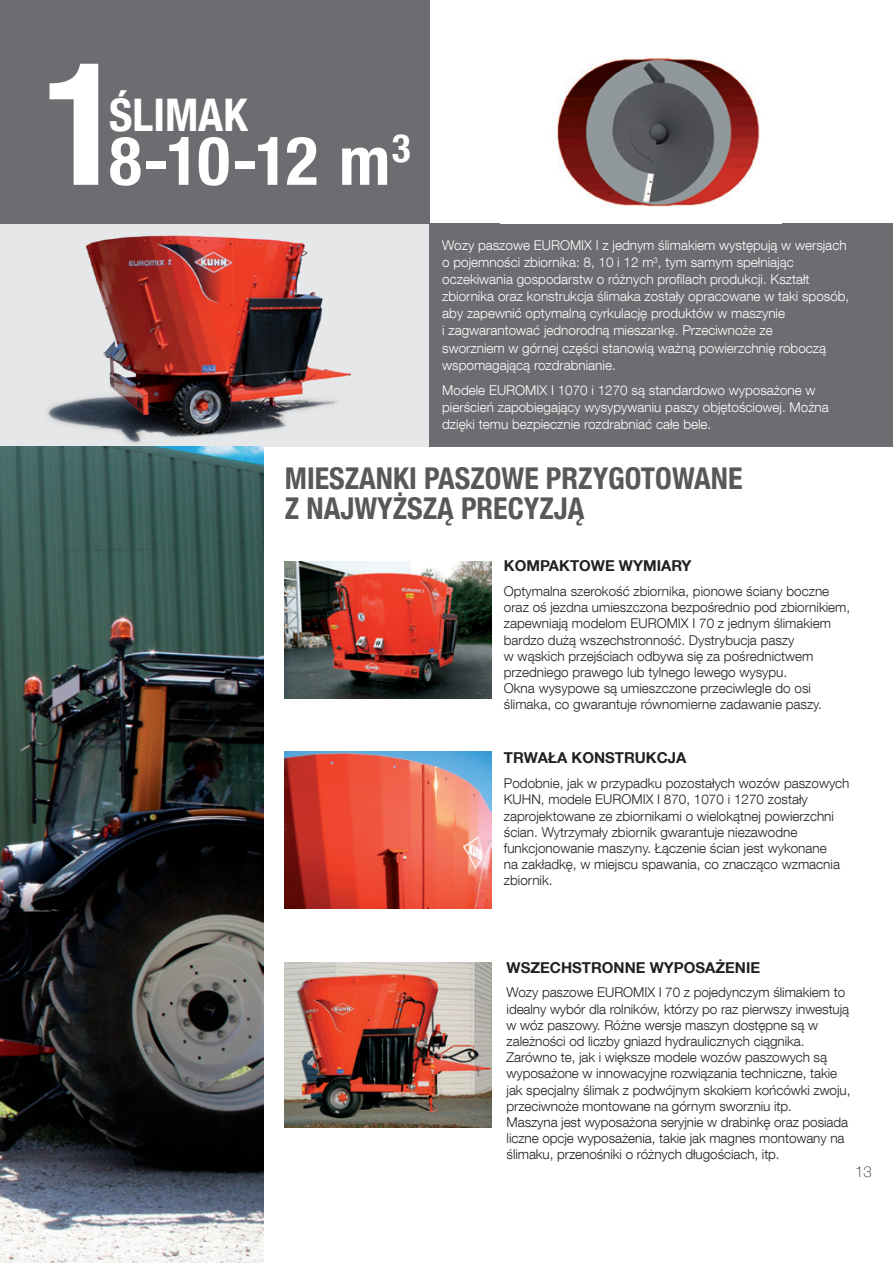
<style>
.page{position:relative;width:893px;height:1263px;background:#fff}
.page>*{position:absolute;margin:0;border:0;box-sizing:border-box;transform-origin:0 0}
.t1{font:700 condensed 171px "Helvetica Neue LT Com";color:#fff}
.t2{font:700 condensed 67.5px "Helvetica Neue LT Com";color:#fff}
.t3{font:700 condensed 45px "Helvetica Neue LT Com";color:#fff}
.t4{font:700 condensed 30px/30px "Helvetica Neue LT Com";color:#57585a}
.t5{font:700 15px "Helvetica Neue LT Com";color:#231f20}
.t6{font:100 15px "Helvetica Neue LT Com";color:#231f20}
.t7{font:300 13.5px/16.2px "Helvetica Neue LT Com";color:#231f20}
.t8{font:300 13.5px/17.1px "Helvetica Neue LT Com";color:#fff}
</style>
<div class="page">
<div style="left:0;top:223px;width:429px;height:223px;background:#e6e7e9"></div>
<div style="left:0;top:0;width:429px;height:223px;background:#6c6d70"></div>
<div style="left:429px;top:223px;width:464px;height:223px;background:#6c6d70"></div>
<img style="left:0;top:446px;width:264px;height:817px">
<img style="left:557px;top:56px;width:203px;height:151px">
<img style="left:285px;top:752px;width:206px;height:157px">
<img style="left:285px;top:561px;width:206px;height:137px">
<img style="left:285px;top:962px;width:206px;height:166px">
<img style="left:47px;top:400px;width:94px;height:44px">
<img style="left:75px;top:235px;width:277px;height:205px">
<h1 class="t1" style="left:43px;top:22px;width:84px">1</h1>
<h3 class="t3" style="left:109px;top:88px;width:140px">ŚLIMAK</h3>
<h2 class="t2" style="left:109px;top:120px;width:303px">8-10-12 m<sup>3</sup></h2>
<p class="t8" style="left:442px;top:236px;width:409px">Wozy paszowe EUROMIX I z jednym ślimakiem występują w wersjach o pojemności zbiornika: 8, 10 i 12 m<sup>3</sup>, tym samym spełniając oczekiwania gospodarstw o różnych profilach produkcji. Kształt zbiornika oraz konstrukcja ślimaka zostały opracowane w taki sposób, aby zapewnić optymalną cyrkulację produktów w maszynie<br>i zagwarantować jednorodną mieszankę. Przeciwnoże ze<br>sworzniem w górnej części stanowią ważną powierzchnię roboczą wspomagającą rozdrabnianie.</p>
<p class="t8" style="left:442px;top:382px;width:388px">Modele EUROMIX I 1070 i 1270 są standardowo wyposażone w pierścień zapobiegający wysypywaniu paszy objętościowej. Można dzięki temu bezpiecznie rozdrabniać całe bele.</p>
<h3 class="t4" style="left:285px;top:464px;width:459px">MIESZANKI PASZOWE PRZYGOTOWANE<br>Z NAJWYŻSZĄ PRECYZJĄ</h3>
<p class="t5" style="left:504px;top:556px;width:189px">KOMPAKTOWE WYMIARY</p>
<p class="t7" style="left:504px;top:583px;width:348px">Optymalna szerokość zbiornika, pionowe ściany boczne oraz oś jezdna umieszczona bezpośrednio pod zbiornikiem, zapewniają modelom EUROMIX I 70 z jednym ślimakiem bardzo dużą wszechstronność. Dystrybucja paszy<br>w wąskich przejściach odbywa się za pośrednictwem przedniego prawego lub tylnego lewego wysypu.<br>Okna wysypowe są umieszczone przeciwlegle do osi ślimaka, co gwarantuje równomierne zadawanie paszy.</p>
<p class="t5" style="left:504px;top:749px;width:184px">TRWAŁA KONSTRUKCJA</p>
<p class="t7" style="left:504px;top:775px;width:347px">Podobnie, jak w przypadku pozostałych wozów paszowych KUHN, modele EUROMIX I 870, 1070 i 1270 zostały zaprojektowane ze zbiornikami o wielokątnej powierzchni ścian. Wytrzymały zbiornik gwarantuje niezawodne funkcjonowanie maszyny. Łączenie ścian jest wykonane<br>na zakładkę, w miejscu spawania, co znacząco wzmacnia zbiornik.</p>
<p class="t5" style="left:507px;top:958px;width:255px">WSZECHSTRONNE WYPOSAŻENIE</p>
<p class="t7" style="left:507px;top:984px;width:345px">Wozy paszowe EUROMIX I 70 z pojedynczym ślimakiem to idealny wybór dla rolników, którzy po raz pierwszy inwestują w wóz paszowy. Różne wersje maszyn dostępne są w zależności od liczby gniazd hydraulicznych ciągnika.<br>Zarówno te, jak i większe modele wozów paszowych są wyposażone w innowacyjne rozwiązania techniczne, takie jak specjalny ślimak z podwójnym skokiem końcówki zwoju, przeciwnoże montowane na górnym sworzniu itp.<br>Maszyna jest wyposażona seryjnie w drabinkę oraz posiada liczne opcje wyposażenia, takie jak magnes montowany na ślimaku, przenośniki o różnych długościach, itp.</p>
<p class="t6" style="left:855px;top:1163px;width:18px">13</p>
</div>
